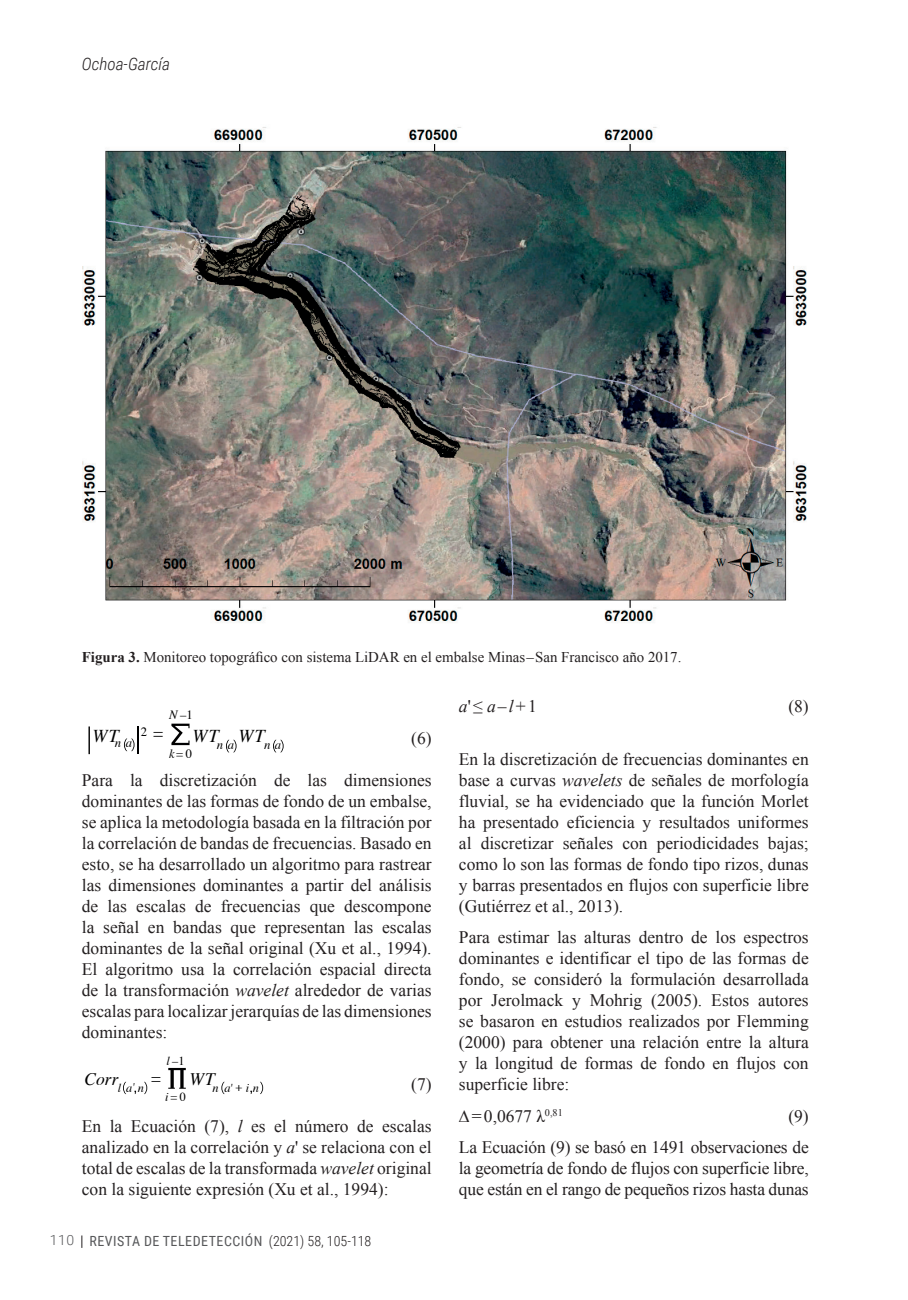
<style>
.page{position:relative;width:908px;height:1300px;background:#fff}
.page>*{position:absolute;margin:0;border:0;box-sizing:border-box;transform-origin:0 0}
.t1{font:italic 18.03px "Times";color:#000001}
.t2{font:18.03px "Times";color:#000001}
.TD_06_TXT_GRAL_es{font:17.5px/21px "Times New Roman";color:#231f20;text-align:justify}
.TD_06b_ecuaciones{font:17.5px "Times New Roman";color:#231f20}
.t3{font:italic 17.5px "Times";color:#000001}
.t4{font:17.5px "Times";color:#000001}
.t5{font:italic 300 17.15px "Roboto Condensed";color:#231f20}
.TD_09_PIE_FOTO{font:14.88px "Times New Roman";color:#231f20}
.t6{font:14px "Roboto Condensed";letter-spacing:.035em;color:#57585a}
.t7{font:300 14px "Roboto";color:#57585a}
.t8{font:12.6px "Times";color:#000001}
.t9{font:italic 12.25px "Times";color:#000001}
.t10{font:12.25px "Times";color:#000001}
.s1{font-weight:700}
.s2{font-style:italic}
.s3{font-style:normal}
.s4{font-weight:300;color:#231f20}
</style>
<div class="page">
<svg style="left:81px;top:1235px;width:1px;height:13px"></svg>
<svg style="left:88px;top:726px;width:2px;height:28px"></svg>
<svg style="left:124px;top:726px;width:14px;height:28px"></svg>
<svg style="left:171px;top:723px;width:18px;height:22px"></svg>
<svg style="left:226px;top:740px;width:10px;height:12px"></svg>
<svg style="left:273px;top:740px;width:11px;height:12px"></svg>
<svg style="left:123px;top:1082px;width:3px;height:12px"></svg>
<svg style="left:144px;top:1082px;width:3px;height:12px"></svg>
<svg style="left:168px;top:1068px;width:18px;height:21px"></svg>
<svg style="left:260px;top:1082px;width:3px;height:12px"></svg>
<img style="left:82px;top:127px;width:725px;height:496px">
<svg style="left:221px;top:1082px;width:4px;height:12px"></svg>
<p class="t5" style="left:82px;top:52px;width:90px">Ochoa-García</p>
<p class="TD_09_PIE_FOTO" style="left:82px;top:647px;width:601px"><span class="s1">Figura 3.</span> Monitoreo topográfico con sistema LiDAR en el embalse Minas – San Francisco año 2017.</p>
<p class="t8" style="left:169px;top:703px;width:25px"><span class="s2">N</span>–1</p>
<p class="t8" style="left:169px;top:742px;width:25px"><span class="s2">k</span>= 0</p>
<p class="t1" style="left:92px;top:720px;width:41px">WT<sub>n</sub> <sub>a</sub></p>
<p class="t8" style="left:141px;top:720px;width:8px">2</p>
<p class="t1" style="left:192px;top:720px;width:90px">WT<sub>n</sub> <sub>a</sub> WT<sub>n</sub> <sub>a</sub></p>
<p class="t2" style="left:153px;top:716px;width:12px">=</p>
<p class="TD_06b_ecuaciones" style="left:411px;top:726px;width:22px">(6)</p>
<p class="TD_06_TXT_GRAL_es" style="left:82px;top:769px;width:351px">Para la discretización de las dimensiones dominantes de las formas de fondo de un embalse, se aplica la metodología basada en la filtración por la correlación de bandas de frecuencias. Basado en esto, se ha desarrollado un algoritmo para rastrear las dimensiones dominantes a partir del análisis de las escalas de frecuencias que descompone la señal en bandas que representan las escalas dominantes de la señal original (Xu et al., 1994).<br>El algoritmo usa la correlación espacial directa de la transformación <span class="s2">wavelet</span> alrededor de varias escalas para localizar jerarquías de las dimensiones dominantes:</p>
<p class="t3" style="left:84px;top:1064px;width:49px">Corr<sub>l</sub> <sub>a</sub></p>
<p class="t10" style="left:166px;top:1049px;width:20px"><span class="s2">l</span>–1</p>
<p class="t10" style="left:165px;top:1085px;width:23px"><span class="s2">i</span>= 0</p>
<p class="t3" style="left:189px;top:1064px;width:16px">W</p>
<p class="t9" style="left:205px;top:1077px;width:55px"><sup>T</sup>n a <span class="s3">+</span> i n</p>
<p class="t4" style="left:151px;top:1062px;width:11px">=</p>
<p class="TD_06b_ecuaciones" style="left:411px;top:1072px;width:22px">(7)</p>
<p class="TD_06_TXT_GRAL_es" style="left:82px;top:1115px;width:351px">En la Ecuación (7), <span class="s2">l</span> es el número de escalas analizado en la correlación y <span class="s2">a</span>' se relaciona con el total de escalas de la transformada <span class="s2">wavelet</span> original con la siguiente expresión (Xu et al., 1994):</p>
<p class="t9" style="left:138px;top:1077px;width:8px">n</p>
<p class="t7" style="left:50px;top:1230px;width:26px">110</p>
<p class="t6" style="left:90px;top:1231px;width:283px">REVISTA DE TELEDETECCIÓN <span class="s4">(2021) 58, 105-118</span></p>
<p class="TD_06b_ecuaciones" style="left:459px;top:694px;width:79px"><span class="s2">a</span>'≤ <span class="s2">a</span>–<span class="s2">l</span>+1</p>
<p class="TD_06b_ecuaciones" style="left:788px;top:694px;width:22px">(8)</p>
<p class="TD_06_TXT_GRAL_es" style="left:459px;top:748px;width:351px">En la discretización de frecuencias dominantes en base a curvas <span class="s2">wavelets</span> de señales de morfología fluvial, se ha evidenciado que la función Morlet ha presentado eficiencia y resultados uniformes al discretizar señales con periodicidades bajas; como lo son las formas de fondo tipo rizos, dunas y barras presentados en flujos con superficie libre (Gutiérrez et al., 2013).</p>
<p class="TD_06_TXT_GRAL_es" style="left:459px;top:926px;width:351px">Para estimar las alturas dentro de los espectros dominantes e identificar el tipo de las formas de fondo, se consideró la formulación desarrollada por Jerolmack y Mohrig (2005). Estos autores se basaron en estudios realizados por Flemming (2000) para obtener una relación entre la altura y la longitud de formas de fondo en flujos con superficie libre:</p>
<p class="TD_06_TXT_GRAL_es" style="left:459px;top:1105px;width:105px">∆=0,0677 λ<sup>0,81</sup></p>
<p class="TD_06_TXT_GRAL_es" style="left:788px;top:1105px;width:22px">(9)</p>
<p class="TD_06_TXT_GRAL_es" style="left:459px;top:1136px;width:351px">La Ecuación (9) se basó en 1491 observaciones de la geometría de fondo de flujos con superficie libre, que están en el rango de pequeños rizos hasta dunas</p>
</div>
